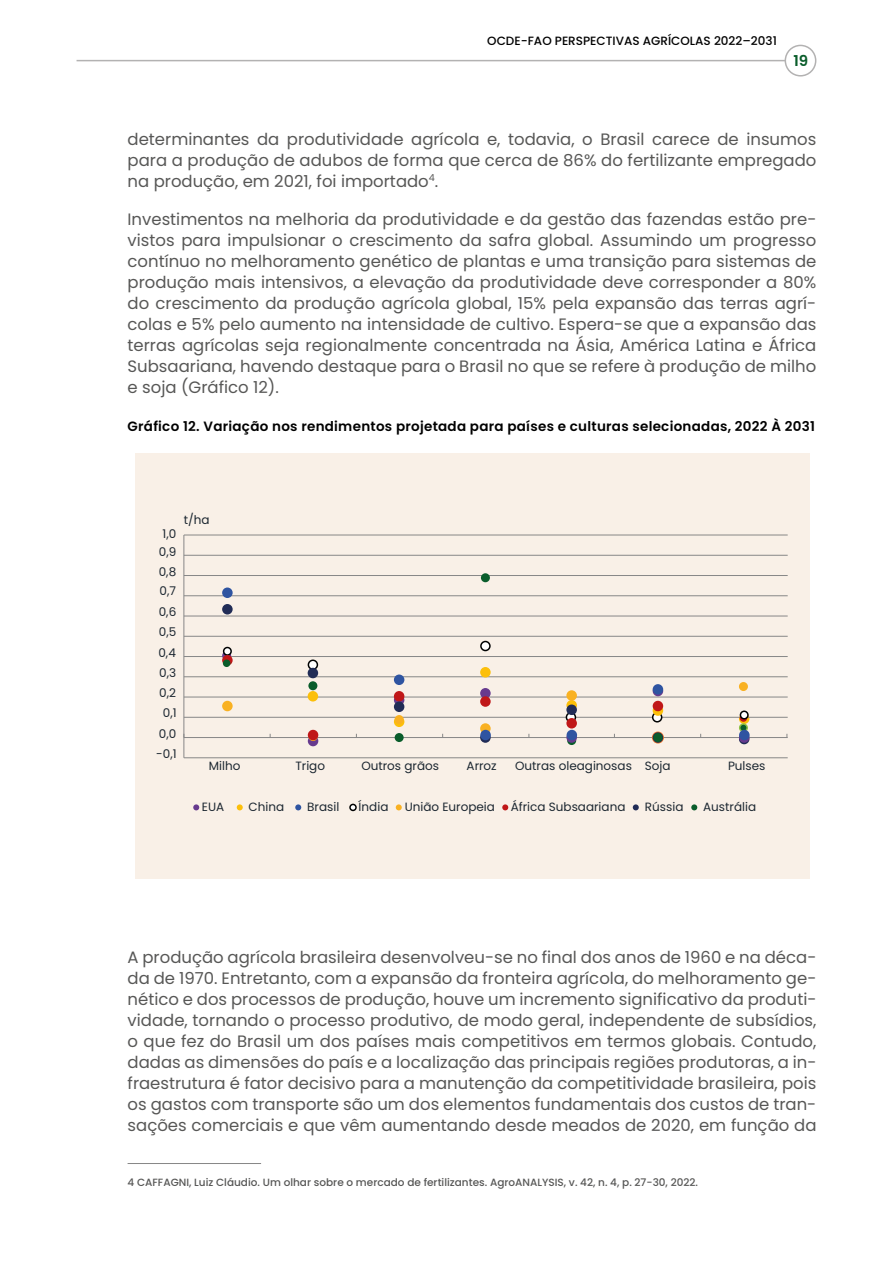
<style>
.page{position:relative;width:893px;height:1263px;background:#fff}
.page>*{position:absolute;margin:0;border:0;box-sizing:border-box;transform-origin:0 0}
.t1{font:16.5px/21px "Poppins";color:#575756;text-align:justify}
.t2{font:600 15px "Poppins";color:#0a5d2b}
.t3{font:600 13.5px "Poppins";letter-spacing:.02em;color:#000}
.t4{font:12px/20.2px "Poppins";color:#1c2731;text-align:center}
.t5{font:500 12px "Poppins";color:#000}
.t6{font:500 10.5px "Poppins";color:#575756}
</style>
<div class="page">
<hr style="left:77px;top:60px;width:708px;height:1px;background:#b3b2b2">
<div style="left:785px;top:45px;width:31px;height:32px;border:2px solid #b3b2b2;border-radius:50%"></div>
<div style="left:135px;top:453px;width:674px;height:425px;background:#f9f0e7"></div>
<svg style="left:739px;top:713px;width:10px;height:11px"></svg>
<div style="left:740px;top:724px;width:7px;height:7px;background:#0a5d2b;border-radius:50%"></div>
<div style="left:739px;top:723px;width:9px;height:9px;border:2px solid #8dc046;border-radius:50%"></div>
<svg style="left:739px;top:734px;width:10px;height:10px"></svg>
<hr style="left:184px;top:757px;width:604px;height:1px;background:#878787">
<hr style="left:184px;top:737px;width:604px;height:1px;background:#878787">
<hr style="left:184px;top:717px;width:604px;height:1px;background:#878787">
<hr style="left:184px;top:697px;width:604px;height:1px;background:#878787">
<hr style="left:184px;top:676px;width:604px;height:1px;background:#878787">
<hr style="left:184px;top:656px;width:604px;height:1px;background:#878787">
<hr style="left:184px;top:636px;width:604px;height:1px;background:#878787">
<hr style="left:184px;top:616px;width:604px;height:1px;background:#878787">
<hr style="left:184px;top:595px;width:604px;height:1px;background:#878787">
<hr style="left:184px;top:575px;width:604px;height:1px;background:#878787">
<hr style="left:184px;top:555px;width:604px;height:1px;background:#878787">
<hr style="left:184px;top:535px;width:604px;height:1px;background:#878787">
<div style="left:653px;top:713px;width:9px;height:9px;background:#fff;border-radius:50%"></div>
<div style="left:652px;top:712px;width:10px;height:10px;border:2px solid #010202;border-radius:50%"></div>
<svg style="left:653px;top:705px;width:10px;height:11px"></svg>
<svg style="left:653px;top:686px;width:10px;height:10px"></svg>
<div style="left:566px;top:713px;width:9px;height:9px;background:#fff;border-radius:50%"></div>
<div style="left:566px;top:712px;width:10px;height:10px;border:2px solid #010202;border-radius:50%"></div>
<div style="left:566px;top:700px;width:11px;height:10px;background:#fcbf0a;border-radius:50%"></div>
<svg style="left:567px;top:736px;width:9px;height:9px"></svg>
<svg style="left:480px;top:732px;width:11px;height:11px"></svg>
<svg style="left:480px;top:723px;width:11px;height:11px"></svg>
<div style="left:394px;top:716px;width:10px;height:11px;background:#fcbf0a;border-radius:50%"></div>
<svg style="left:394px;top:695px;width:10px;height:10px"></svg>
<div style="left:308px;top:660px;width:9px;height:9px;background:#fff;border-radius:50%"></div>
<div style="left:308px;top:659px;width:10px;height:11px;border:2px solid #010202;border-radius:50%"></div>
<hr style="left:183px;top:535px;width:1px;height:223px;background:#878787">
<svg style="left:193px;top:804px;width:6px;height:6px"></svg>
<svg style="left:237px;top:804px;width:6px;height:6px"></svg>
<svg style="left:295px;top:804px;width:6px;height:6px"></svg>
<div style="left:349px;top:804px;width:8px;height:7px;border:2px solid #010202;border-radius:50%"></div>
<svg style="left:396px;top:804px;width:6px;height:6px"></svg>
<svg style="left:502px;top:804px;width:6px;height:6px"></svg>
<svg style="left:633px;top:804px;width:6px;height:6px"></svg>
<svg style="left:691px;top:804px;width:6px;height:6px"></svg>
<div style="left:222px;top:587px;width:11px;height:11px;background:#2f54a1;border-radius:50%"></div>
<div style="left:222px;top:604px;width:11px;height:10px;background:#212c56;border-radius:50%"></div>
<div style="left:222px;top:701px;width:11px;height:10px;background:#f9b122;border-radius:50%"></div>
<div style="left:224px;top:647px;width:7px;height:8px;background:#fff;border-radius:50%"></div>
<div style="left:223px;top:647px;width:9px;height:9px;border:2px solid #010202;border-radius:50%"></div>
<div style="left:222px;top:655px;width:11px;height:10px;background:#c01718;border-radius:50%"></div>
<div style="left:223px;top:659px;width:7px;height:8px;background:#0a5d2b;border-radius:50%"></div>
<div style="left:481px;top:573px;width:9px;height:9px;background:#0a5d2b;border-radius:50%"></div>
<div style="left:480px;top:667px;width:11px;height:10px;background:#fcbf0a;border-radius:50%"></div>
<div style="left:308px;top:691px;width:10px;height:10px;background:#fcbf0a;border-radius:50%"></div>
<div style="left:308px;top:681px;width:9px;height:9px;background:#0a5d2b;border-radius:50%"></div>
<div style="left:308px;top:668px;width:10px;height:10px;background:#212c56;border-radius:50%"></div>
<svg style="left:308px;top:736px;width:10px;height:10px"></svg>
<div style="left:308px;top:730px;width:10px;height:10px;background:#c01718;border-radius:50%"></div>
<div style="left:481px;top:641px;width:9px;height:9px;background:#fff;border-radius:50%"></div>
<div style="left:480px;top:641px;width:11px;height:10px;border:2px solid #010202;border-radius:50%"></div>
<div style="left:394px;top:674px;width:10px;height:11px;background:#2f54a1;border-radius:50%"></div>
<div style="left:395px;top:733px;width:9px;height:9px;background:#0a5d2b;border-radius:50%"></div>
<div style="left:394px;top:691px;width:10px;height:10px;background:#c01718;border-radius:50%"></div>
<div style="left:394px;top:701px;width:10px;height:11px;background:#212c56;border-radius:50%"></div>
<div style="left:395px;top:715px;width:9px;height:9px;background:#f9b122;border-radius:50%"></div>
<div style="left:480px;top:688px;width:11px;height:10px;background:#673a8e;border-radius:50%"></div>
<div style="left:480px;top:696px;width:11px;height:11px;background:#c01718;border-radius:50%"></div>
<div style="left:480px;top:730px;width:11px;height:10px;background:#2f54a1;border-radius:50%"></div>
<svg style="left:566px;top:732px;width:11px;height:11px"></svg>
<div style="left:567px;top:730px;width:10px;height:10px;background:#2f54a1;border-radius:50%"></div>
<div style="left:566px;top:690px;width:11px;height:11px;background:#f9b122;border-radius:50%"></div>
<div style="left:566px;top:718px;width:11px;height:10px;background:#c01718;border-radius:50%"></div>
<div style="left:566px;top:704px;width:11px;height:11px;background:#212c56;border-radius:50%"></div>
<div style="left:653px;top:684px;width:10px;height:11px;background:#2f54a1;border-radius:50%"></div>
<div style="left:653px;top:701px;width:10px;height:10px;background:#c01718;border-radius:50%"></div>
<div style="left:652px;top:731px;width:12px;height:12px;border:2px solid #ef7925;border-radius:50%"></div>
<div style="left:653px;top:732px;width:10px;height:11px;background:#1f384a;border-radius:50%"></div>
<div style="left:653px;top:733px;width:9px;height:9px;background:#0a5d2b;border-radius:50%"></div>
<div style="left:739px;top:682px;width:9px;height:9px;background:#f9b122;border-radius:50%"></div>
<svg style="left:739px;top:732px;width:10px;height:11px"></svg>
<div style="left:739px;top:730px;width:11px;height:10px;background:#2f54a1;border-radius:50%"></div>
<svg style="left:740px;top:714px;width:7px;height:8px"></svg>
<div style="left:740px;top:711px;width:8px;height:8px;background:#fff;border-radius:50%"></div>
<div style="left:740px;top:710px;width:9px;height:9px;border:2px solid #010202;border-radius:50%"></div>
<hr style="left:128px;top:1163px;width:133px;height:1px;background:#878787">
<p class="t5" style="left:487px;top:34px;width:291px">OCDE-FAO PERSPECTIVAS AGRÍCOLAS 2022–2031</p>
<p class="t2" style="left:793px;top:52px;width:16px">19</p>
<p class="t1" style="left:128px;top:129px;width:690px">determinantes da produtividade agrícola e, todavia, o Brasil carece de insumos para a produção de adubos de forma que cerca de 86% do fertilizante empregado na produção, em 2021, foi importado<sup>4</sup>.</p>
<p class="t1" style="left:128px;top:209px;width:690px">Investimentos na melhoria da produtividade e da gestão das fazendas estão pre&shy;vistos para impulsionar o crescimento da safra global. Assumindo um progresso contínuo no melhoramento genético de plantas e uma transição para sistemas de produção mais intensivos, a elevação da produtividade deve corresponder a 80% do crescimento da produção agrícola global, 15% pela expansão das terras agrí&shy;colas e 5% pelo aumento na intensidade de cultivo. Espera-se que a expansão das terras agrícolas seja regionalmente concentrada na Ásia, América Latina e África Subsaariana, havendo destaque para o Brasil no que se refere à produção de milho e soja (Gráfico 12).</p>
<p class="t3" style="left:128px;top:418px;width:689px">Gráfico 12. Variação nos rendimentos projetada para países e culturas selecionadas, 2022 À 2031</p>
<p class="t4" style="left:159px;top:525px;width:19px;line-height:18px">1,0<br>0,9</p>
<p class="t4" style="left:159px;top:562px;width:19px;line-height:19.2px;text-align:left">0,8<br>0,7</p>
<p class="t4" style="left:156px;top:602px;width:22px">0,6<br>0,5<br>0,4<br>0,3<br>0,2<br>0,1<br>0,0 -0,1</p>
<p class="t4" style="left:184px;top:510px;width:27px">t/ha</p>
<p class="t4" style="left:209px;top:756px;width:33px">Milho</p>
<p class="t4" style="left:295px;top:756px;width:31px">Trigo</p>
<p class="t4" style="left:361px;top:756px;width:79px">Outros grãos</p>
<p class="t4" style="left:467px;top:756px;width:32px">Arroz</p>
<p class="t4" style="left:515px;top:756px;width:157px">Outras oleaginosas Soja</p>
<p class="t4" style="left:728px;top:756px;width:39px">Pulses</p>
<p class="t4" style="left:202px;top:797px;width:24px">EUA</p>
<p class="t4" style="left:249px;top:797px;width:37px">China</p>
<p class="t4" style="left:307px;top:797px;width:34px">Brasil</p>
<p class="t4" style="left:359px;top:797px;width:31px">Índia</p>
<p class="t4" style="left:405px;top:797px;width:92px">União Europeia</p>
<p class="t4" style="left:511px;top:797px;width:116px">África Subsaariana</p>
<p class="t4" style="left:645px;top:797px;width:40px">Rússia</p>
<p class="t4" style="left:703px;top:797px;width:55px">Austrália</p>
<p class="t1" style="left:128px;top:947px;width:690px">A produção agrícola brasileira desenvolveu-se no final dos anos de 1960 e na déca&shy;da de 1970. Entretanto, com a expansão da fronteira agrícola, do melhoramento ge&shy;nético e dos processos de produção, houve um incremento significativo da produti&shy;vidade, tornando o processo produtivo, de modo geral, independente de subsídios, o que fez do Brasil um dos países mais competitivos em termos globais. Contudo, dadas as dimensões do país e a localização das principais regiões produtoras, a in&shy;fraestrutura é fator decisivo para a manutenção da competitividade brasileira, pois os gastos com transporte são um dos elementos fundamentais dos custos de tran&shy;sações comerciais e que vêm aumentando desde meados de 2020, em função da</p>
<p class="t6" style="left:128px;top:1177px;width:572px">4 CAFFAGNI, Luiz Cláudio. Um olhar sobre o mercado de fertilizantes. AgroANALYSIS, v. 42, n. 4, p. 27-30, 2022.</p>
</div>
